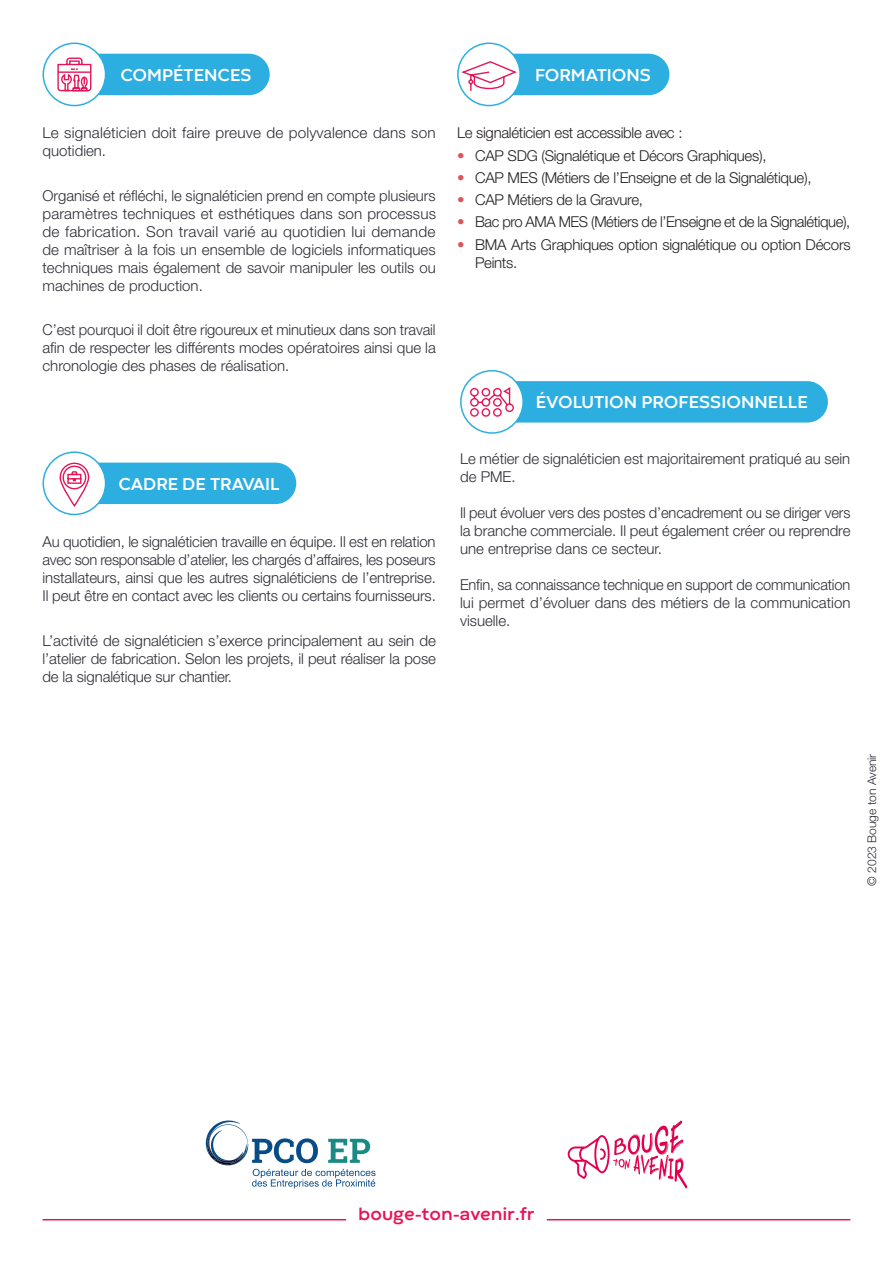
<style>
.page{position:relative;width:893px;height:1263px;background:#fff}
.page>*{position:absolute;margin:0;border:0;box-sizing:border-box;transform-origin:0 0}
.t1{font:700 18px "Codec Warm";color:#fff}
.t2{font:700 18px "Codec Warm";color:#e71457}
.texte_courant{font:300 15px/18px "Helvetica Neue LT Std";color:#2c2e35;text-align:justify}
.puces{font:300 15px/18px "Helvetica Neue LT Std";color:#2c2e35;text-align:justify}
.Liste{font:300 15px/18px "Helvetica Neue LT Std";letter-spacing:-.02em;color:#231f20}
.t3{font:300 12px "Helvetica Neue LT Std";color:#2c2e35}
.s1{color:#d95759}
</style>
<div class="page">
<hr style="left:43px;top:1219px;width:303px;height:1px;background:#e71457">
<hr style="left:547px;top:1219px;width:303px;height:1px;background:#e71457">
<svg style="left:206px;top:1120px;width:170px;height:68px"></svg>
<svg style="left:568px;top:1120px;width:119px;height:68px"></svg>
<div style="left:43px;top:54px;width:227px;height:41px;background:#2daee0;border-radius:21px"></div>
<div style="left:43px;top:43px;width:63px;height:63px;background:#fff;border-radius:50%"></div>
<div style="left:43px;top:43px;width:63px;height:63px;border:2px solid #2daee0;border-radius:50%"></div>
<svg style="left:57px;top:57px;width:35px;height:35px"></svg>
<div style="left:43px;top:463px;width:253px;height:41px;background:#2daee0;border-radius:21px"></div>
<div style="left:43px;top:452px;width:63px;height:62px;background:#fff;border-radius:50%"></div>
<div style="left:43px;top:451px;width:63px;height:64px;border:2px solid #2daee0;border-radius:50%"></div>
<svg style="left:59px;top:462px;width:31px;height:45px"></svg>
<div style="left:458px;top:54px;width:211px;height:41px;background:#2daee0;border-radius:21px"></div>
<div style="left:458px;top:43px;width:62px;height:63px;background:#fff;border-radius:50%"></div>
<div style="left:457px;top:43px;width:64px;height:63px;border:2px solid #2daee0;border-radius:50%"></div>
<svg style="left:459px;top:60px;width:60px;height:32px"></svg>
<div style="left:461px;top:381px;width:367px;height:42px;background:#2daee0;border-radius:21px"></div>
<div style="left:461px;top:371px;width:62px;height:62px;background:#fff;border-radius:50%"></div>
<div style="left:460px;top:370px;width:64px;height:64px;border:2px solid #2daee0;border-radius:50%"></div>
<svg style="left:470px;top:387px;width:44px;height:30px"></svg>
<p class="t1" style="left:120px;top:63px;width:133px">COMPÉTENCES</p>
<p class="texte_courant" style="left:43px;top:124px;width:395px">Le signaléticien doit faire preuve de polyvalence dans son quotidien.</p>
<p class="texte_courant" style="left:43px;top:186px;width:395px">Organisé et réfléchi, le signaléticien prend en compte plusieurs paramètres techniques et esthétiques dans son processus de fabrication. Son travail varié au quotidien lui demande de maîtriser à la fois un ensemble de logiciels informatiques techniques mais également de savoir manipuler les outils ou machines de production.</p>
<p class="texte_courant" style="left:43px;top:321px;width:395px">C’est pourquoi il doit être rigoureux et minutieux dans son travail afin de respecter les différents modes opératoires ainsi que la chronologie des phases de réalisation.</p>
<p class="t1" style="left:118px;top:472px;width:163px">CADRE DE TRAVAIL</p>
<p class="texte_courant" style="left:43px;top:532px;width:395px">Au quotidien, le signaléticien travaille en équipe. Il est en relation avec son responsable d’atelier, les chargés d’affaires, les poseurs installateurs, ainsi que les autres signaléticiens de l’entreprise.<br>Il peut être en contact avec les clients ou certains fournisseurs.</p>
<p class="texte_courant" style="left:43px;top:631px;width:395px">L’activité de signaléticien s’exerce principalement au sein de l’atelier de fabrication. Selon les projets, il peut réaliser la pose de la signalétique sur chantier.</p>
<p class="t1" style="left:535px;top:63px;width:118px">FORMATIONS</p>
<p class="Liste" style="left:457px;top:124px;width:227px">Le signaléticien est accessible avec :</p>
<p class="Liste" style="left:457px;top:146px;width:311px"><span class="s1">•</span> CAP SDG (Signalétique et Décors Graphiques),</p>
<p class="Liste" style="left:457px;top:168px;width:356px"><span class="s1">•</span> CAP MES (Métiers de l’Enseigne et de la Signalétique),</p>
<p class="Liste" style="left:457px;top:190px;width:187px"><span class="s1">•</span> CAP Métiers de la Gravure,</p>
<p class="Liste" style="left:457px;top:213px;width:395px"><span class="s1">•</span> Bac pro AMA MES (Métiers de l’Enseigne et de la Signalétique),</p>
<p class="Liste" style="left:475px;top:235px;width:377px;text-indent:-18px"><span class="s1">•</span> BMA Arts Graphiques option signalétique ou option Décors<br>Peints.</p>
<p class="t1" style="left:536px;top:391px;width:273px">ÉVOLUTION PROFESSIONNELLE</p>
<p class="puces" style="left:460px;top:449px;width:392px">Le métier de signaléticien est majoritairement pratiqué au sein de PME.</p>
<p class="puces" style="left:460px;top:503px;width:392px">Il peut évoluer vers des postes d’encadrement ou se diriger vers la branche commerciale. Il peut également créer ou reprendre une entreprise dans ce secteur.</p>
<p class="puces" style="left:460px;top:575px;width:392px">Enfin, sa connaissance technique en support de communication lui permet d’évoluer dans des métiers de la communication visuelle.</p>
<p class="t3" style="left:864px;top:886px;width:133px;rotate:-90deg">© 2023 Bouge ton Avenir</p>
<p class="t2" style="left:358px;top:1203px;width:178px">bouge-ton-avenir.fr</p>
</div>
